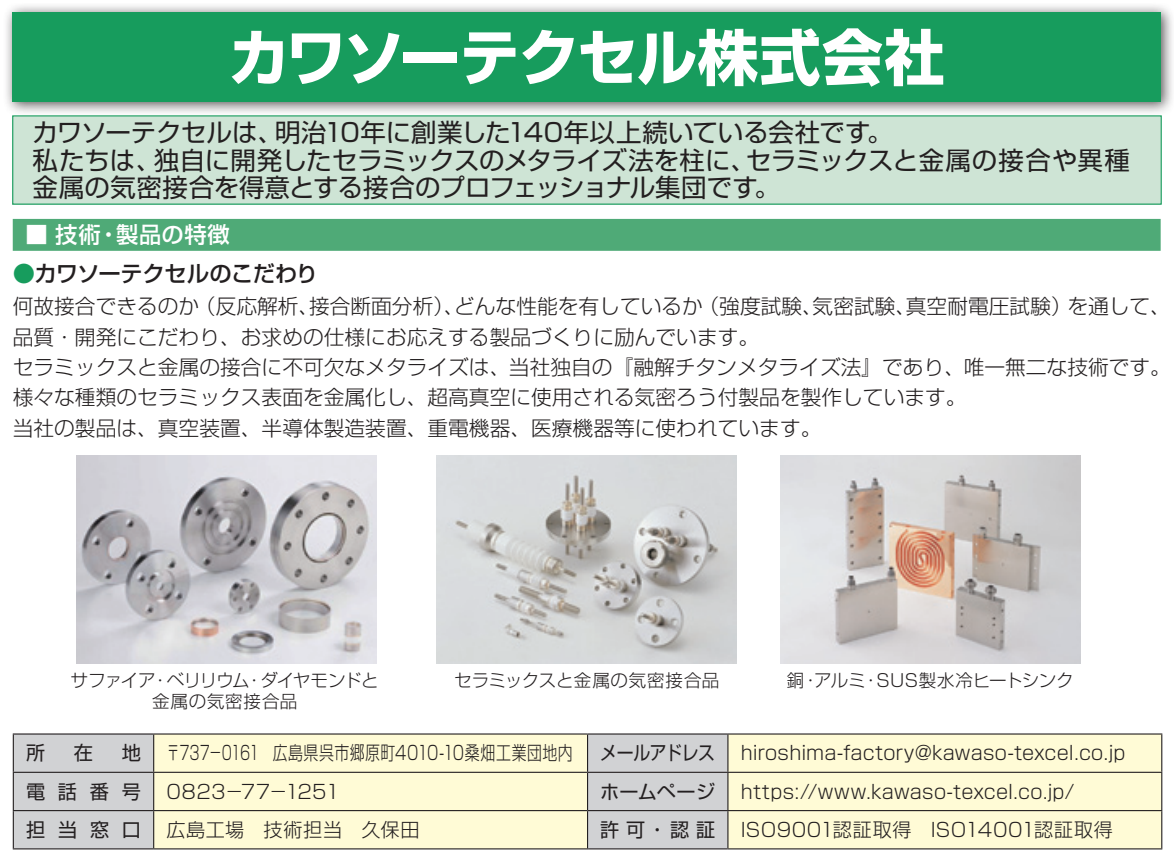
<style>
.page{position:relative;width:1174px;height:868px;background:#fff}
.page>*{position:absolute;margin:0;border:0;box-sizing:border-box;transform-origin:0 0}
.t1{font:700 60.52px "Shin Go Pro";letter-spacing:-.02em;color:#fff}
.t2{font:25.2px/27px "Shin Go Pro";color:#231f20}
.t3{font:500 22.28px "Shin Go Pro";letter-spacing:-.025em;color:#231f20}
.t4{font:500 22.28px "Shin Go Pro";letter-spacing:.025em;color:#fff}
.t5{font:300 20.47px/30.4px "Shin Go Pro";color:#231f20}
.t6{font:300 19.12px "Shin Go Pro";letter-spacing:.01em;color:#231f20}
.t7{font:300 19.12px "Shin Go Pro";letter-spacing:.03em;color:#231f20;scale:.7 1}
.t8{font:19.12px "Shin Go Pro";letter-spacing:.015em;color:#231f20}
.t9{font:300 19.12px "Shin Go Pro";letter-spacing:.03em;color:#231f20}
.t10{font:19.12px "Shin Go Pro";letter-spacing:-.025em;color:#231f20;scale:.88 1}
.t11{font:300 17.55px/21.2px "Shin Go Pro";color:#231f20;text-align:center}
.s1{color:#179c5d}
</style>
<div class="page">
<div style="left:14px;top:734px;width:139px;height:114px;background:#d1d2d4"></div>
<div style="left:154px;top:734px;width:433px;height:114px;background:#fffbd6"></div>
<div style="left:588px;top:734px;width:139px;height:114px;background:#d1d2d4"></div>
<div style="left:728px;top:734px;width:433px;height:114px;background:#fffbd6"></div>
<hr style="left:13px;top:733px;width:140px;height:1px;background:#231f20">
<hr style="left:13px;top:734px;width:1px;height:37px;background:#231f20">
<hr style="left:13px;top:771px;width:140px;height:1px;background:#231f20">
<hr style="left:13px;top:772px;width:1px;height:37px;background:#231f20">
<hr style="left:13px;top:809px;width:140px;height:2px;background:#231f20">
<hr style="left:13px;top:811px;width:1px;height:37px;background:#231f20">
<hr style="left:13px;top:848px;width:140px;height:1px;background:#231f20">
<hr style="left:588px;top:848px;width:139px;height:1px;background:#231f20">
<hr style="left:153px;top:733px;width:434px;height:1px;background:#231f20">
<hr style="left:153px;top:734px;width:1px;height:37px;background:#231f20">
<hr style="left:587px;top:733px;width:141px;height:1px;background:#231f20">
<hr style="left:587px;top:734px;width:1px;height:37px;background:#231f20">
<hr style="left:728px;top:733px;width:434px;height:1px;background:#231f20">
<hr style="left:727px;top:734px;width:1px;height:37px;background:#231f20">
<hr style="left:1161px;top:734px;width:1px;height:37px;background:#231f20">
<hr style="left:153px;top:771px;width:434px;height:1px;background:#231f20">
<hr style="left:153px;top:772px;width:1px;height:37px;background:#231f20">
<hr style="left:587px;top:771px;width:141px;height:1px;background:#231f20">
<hr style="left:587px;top:772px;width:1px;height:37px;background:#231f20">
<hr style="left:728px;top:771px;width:434px;height:1px;background:#231f20">
<hr style="left:727px;top:772px;width:1px;height:37px;background:#231f20">
<hr style="left:1161px;top:772px;width:1px;height:37px;background:#231f20">
<hr style="left:153px;top:809px;width:434px;height:2px;background:#231f20">
<hr style="left:153px;top:811px;width:1px;height:37px;background:#231f20">
<hr style="left:587px;top:809px;width:141px;height:2px;background:#231f20">
<hr style="left:587px;top:811px;width:1px;height:37px;background:#231f20">
<hr style="left:728px;top:809px;width:434px;height:2px;background:#231f20">
<hr style="left:727px;top:811px;width:1px;height:37px;background:#231f20">
<hr style="left:1161px;top:811px;width:1px;height:37px;background:#231f20">
<hr style="left:153px;top:848px;width:435px;height:1px;background:#231f20">
<hr style="left:727px;top:848px;width:435px;height:1px;background:#231f20">
<div style="left:2px;top:2px;width:1172px;height:114px;background:#231f20;opacity:.75"></div>
<div style="left:13px;top:13px;width:1148px;height:89px;background:#179c5d"></div>
<div style="left:13px;top:116px;width:1148px;height:88px;background:#cee4d5"></div>
<div style="left:12px;top:115px;width:1149px;height:90px;border:1px solid #179c5d"></div>
<div style="left:13px;top:219px;width:1147px;height:32px;background:#4faa77"></div>
<img style="left:77px;top:455px;width:299px;height:208px">
<img style="left:437px;top:455px;width:299px;height:208px">
<img style="left:780px;top:455px;width:300px;height:208px">
<h1 class="t1" style="left:229px;top:9px;width:717px">カワソーテクセル株式会社</h1>
<p class="t2" style="left:32px;top:116px;width:1099px">カワソーテクセルは、明治10年に創業した140年以上続いている会社です。<br>私たちは、独自に開発したセラミックスのメタライズ法を柱に、セラミックスと金属の接合や異種金属の気密接合を得意とする接合のプロフェッショナル集団です。</p>
<p class="t4" style="left:26px;top:216px;width:206px">■ 技術・製品の特徴</p>
<p class="t3" style="left:13px;top:255px;width:307px"><span class="s1">●</span>カワソーテクセルのこだわり</p>
<p class="t5" style="left:13px;top:289px;width:1159px">何故接合できるのか（反応解析、接合断面分析）、どんな性能を有しているか（強度試験、気密試験、真空耐電圧試験）を通して、品質・開発にこだわり、お求めの仕様にお応えする製品づくりに励んでいます。<br>セラミックスと金属の接合に不可欠なメタライズは、当社独自の『融解チタンメタライズ法』であり、唯一無二な技術です。様々な種類のセラミックス表面を金属化し、超高真空に使用される気密ろう付製品を製作しています。<br>当社の製品は、真空装置、半導体製造装置、重電機器、医療機器等に使われています。</p>
<p class="t11" style="left:71px;top:667px;width:309px">サファイア・ベリリウム・ダイヤモンドと金属の気密接合品</p>
<p class="t11" style="left:454px;top:667px;width:267px">セラミックスと金属の気密接合品</p>
<p class="t11" style="left:787px;top:667px;width:288px">銅・アルミ・SUS製水冷ヒートシンク</p>
<p class="t8" style="left:26px;top:737px;width:21px">所</p>
<p class="t8" style="left:74px;top:737px;width:21px">在</p>
<p class="t8" style="left:122px;top:737px;width:21px">地</p>
<p class="t7" style="left:166px;top:737px;width:582px">〒737−0161　広島県呉市郷原町4010-10桑畑工業団地内</p>
<p class="t10" style="left:600px;top:737px;width:132px">メールアドレス</p>
<p class="t6" style="left:740px;top:737px;width:386px">hiroshima-factory@kawaso-texcel.co.jp</p>
<p class="t8" style="left:26px;top:775px;width:116px">電話番号</p>
<p class="t6" style="left:166px;top:775px;width:175px">0823−77−1251</p>
<p class="t8" style="left:600px;top:775px;width:116px">ホームページ</p>
<p class="t6" style="left:740px;top:775px;width:335px">https://www.kawaso-texcel.co.jp/</p>
<p class="t8" style="left:26px;top:813px;width:116px">担当窓口</p>
<p class="t9" style="left:166px;top:813px;width:254px">広島工場　技術担当　久保田</p>
<p class="t8" style="left:600px;top:813px;width:116px">許可・認証</p>
<p class="t6" style="left:740px;top:813px;width:374px">ISO9001認証取得　ISO14001認証取得</p>
</div>
